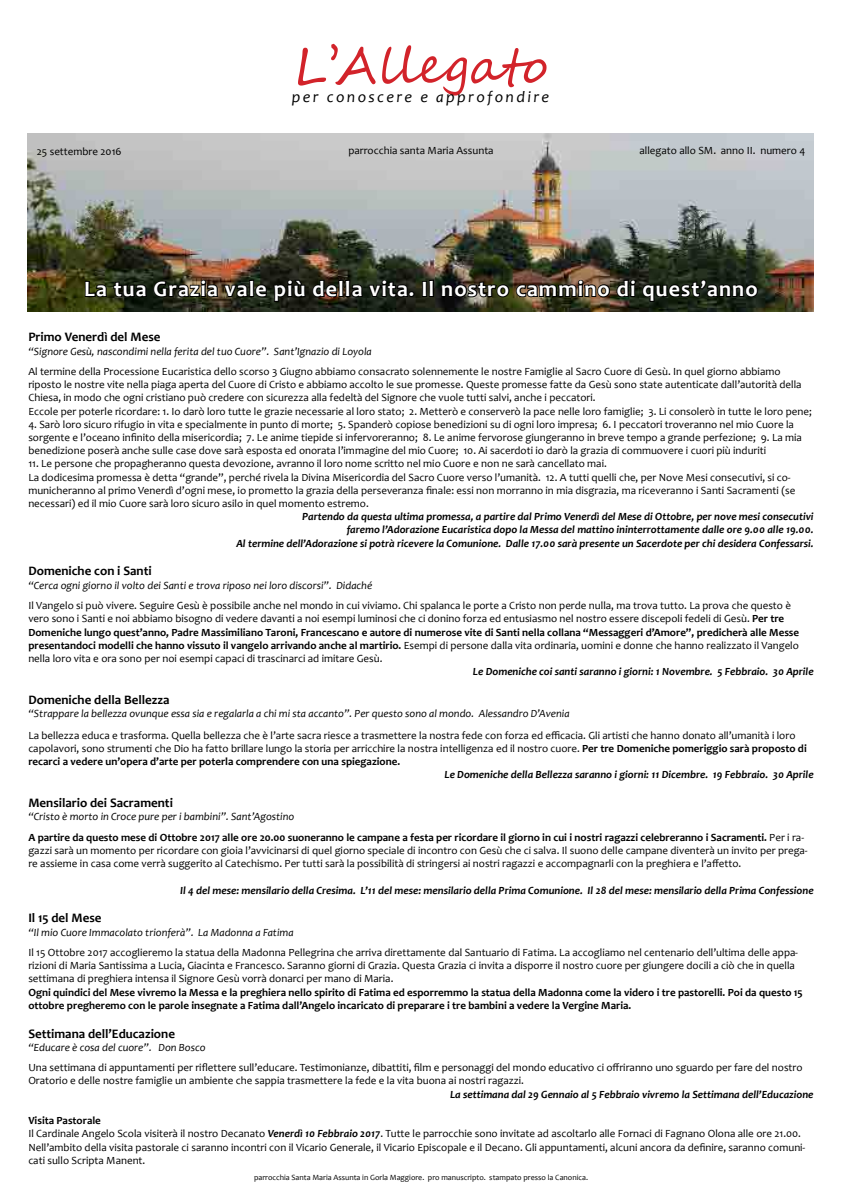
<style>
.page{position:relative;width:842px;height:1191px;background:#fff}
.page>*{position:absolute;margin:0;border:0;box-sizing:border-box;transform-origin:0 0}
.t1{font:50px "Segoe Script";letter-spacing:.01em;color:#d2232a}
.t2{font:700 22px "Candara";letter-spacing:.05em;color:#fff}
.t3{font:italic 16px "Candara";letter-spacing:.15em;color:#000}
.t4{font:700 13px "Candara";color:#000}
.t5{font:11px/13.2px "Candara";color:#000}
.t6{font:italic 700 11px/13.2px "Candara";color:#000;text-align:right}
.t7{font:700 11px/20.4px "Candara";color:#000}
.t8{font:italic 11px "Candara";color:#000}
.t9{font:8px "Candara";color:#000}
.s1{font-weight:700}
.s2{font-weight:400;font-style:italic}
.s3{font-weight:400}
.s4{font-weight:700;font-style:italic}
</style>
<div class="page">
<img style="left:28px;top:133px;width:785px;height:179px">
<img style="left:84px;top:278px;width:675px;height:25px">
<h1 class="t1" style="left:293px;top:25px;width:256px">L’Allegato</h1>
<h3 class="t3" style="left:292px;top:87px;width:259px">per conoscere e approfondire</h3>
<p class="t5" style="left:348px;top:144px;width:147px">parrocchia santa Maria Assunta</p>
<p class="t5" style="left:37px;top:144px;width:86px">25 settembre 2016</p>
<p class="t5" style="left:639px;top:144px;width:167px">allegato allo SM. anno II. numero 4</p>
<h2 class="t2" style="left:84px;top:275px;width:675px">La tua Grazia vale più della vita. Il nostro cammino di quest’anno</h2>
<p class="t4" style="left:28px;top:329px;width:134px">Primo Venerdì del Mese</p>
<p class="t8" style="left:28px;top:344px;width:345px">“Signore Gesù, nascondimi nella ferita del tuo Cuore”. Sant’Ignazio di Loyola</p>
<p class="t5" style="left:28px;top:365px;width:785px">Al termine della Processione Eucaristica dello scorso 3 Giugno abbiamo consacrato solennemente le nostre Famiglie al Sacro Cuore di Gesù. In quel giorno abbiamo riposto le nostre vite nella piaga aperta del Cuore di Cristo e abbiamo accolto le sue promesse. Queste promesse fatte da Gesù sono state autenticate dall’autorità della Chiesa, in modo che ogni cristiano può credere con sicurezza alla fedeltà del Signore che vuole tutti salvi, anche i peccatori.<br>Eccole per poterle ricordare: 1. Io darò loro tutte le grazie necessarie al loro stato; 2. Metterò e conserverò la pace nelle loro famiglie; 3. Li consolerò in tutte le loro pene;</p>
<p class="t5" style="left:28px;top:417px;width:775px">4. Sarò loro sicuro rifugio in vita e specialmente in punto di morte; 5. Spanderò copiose benedizioni su di ogni loro impresa; 6. I peccatori troveranno nel mio Cuore la sorgente e l’oceano infinito della misericordia; 7. Le anime tiepide si infervoreranno; 8. Le anime fervorose giungeranno in breve tempo a grande perfezione; 9. La mia benedizione poserà anche sulle case dove sarà esposta ed onorata l’immagine del mio Cuore; 10. Ai sacerdoti io darò la grazia di commuovere i cuori più induriti</p>
<p class="t5" style="left:28px;top:457px;width:769px">11. Le persone che propagheranno questa devozione, avranno il loro nome scritto nel mio Cuore e non ne sarà cancellato mai.<br>La dodicesima promessa è detta “grande”, perché rivela la Divina Misericordia del Sacro Cuore verso l’umanità. 12. A tutti quelli che, per Nove Mesi consecutivi, si co&shy;municheranno al primo Venerdì d’ogni mese, io prometto la grazia della perseveranza finale: essi non morranno in mia disgrazia, ma riceveranno i Santi Sacramenti (se necessari) ed il mio Cuore sarà loro sicuro asilo in quel momento estremo.</p>
<p class="t6" style="left:236px;top:510px;width:579px">Partendo da questa ultima promessa, a partire dal Primo Venerdì del Mese di Ottobre, per nove mesi consecutivi<br>faremo l’Adorazione Eucaristica dopo la Messa del mattino ininterrottamente dalle ore 9.00 alle 19.00.<br>Al termine dell’Adorazione si potrà ricevere la Comunione. Dalle 17.00 sarà presente un Sacerdote per chi desidera Confessarsi.</p>
<p class="t4" style="left:28px;top:563px;width:125px">Domeniche con i Santi</p>
<p class="t8" style="left:28px;top:578px;width:345px">“Cerca ogni giorno il volto dei Santi e trova riposo nei loro discorsi”. Didaché</p>
<p class="t5" style="left:28px;top:599px;width:772px">Il Vangelo si può vivere. Seguire Gesù è possibile anche nel mondo in cui viviamo. Chi spalanca le porte a Cristo non perde nulla, ma trova tutto. La prova che questo è vero sono i Santi e noi abbiamo bisogno di vedere davanti a noi esempi luminosi che ci donino forza ed entusiasmo nel nostro essere discepoli fedeli di Gesù. <span class="s1">Per tre Domeniche lungo quest’anno, Padre Massimiliano Taroni, Francescano e autore di numerose vite di Santi nella collana “Messaggeri d’Amore”, predicherà alle Messe presentandoci modelli che hanno vissuto il vangelo arrivando anche al martirio.</span> Esempi di persone dalla vita ordinaria, uomini e donne che hanno realizzato il Vangelo nella loro vita e ora sono per noi esempi capaci di trascinarci ad imitare Gesù.</p>
<p class="t6" style="left:473px;top:665px;width:342px">Le Domeniche coi santi saranno i giorni: 1 Novembre. 5 Febbraio. 30 Aprile</p>
<p class="t4" style="left:28px;top:691px;width:143px">Domeniche della Bellezza</p>
<p class="t8" style="left:28px;top:706px;width:543px">“Strappare la bellezza ovunque essa sia e regalarla a chi mi sta accanto”. Per questo sono al mondo. Alessandro D’Avenia</p>
<p class="t5" style="left:28px;top:728px;width:780px">La bellezza educa e trasforma. Quella bellezza che è l’arte sacra riesce a trasmettere la nostra fede con forza ed efficacia. Gli artisti che hanno donato all’umanità i loro capolavori, sono strumenti che Dio ha fatto brillare lungo la storia per arricchire la nostra intelligenza ed il nostro cuore. <span class="s1">Per tre Domeniche pomeriggio sarà proposto di recarci a vedere un’opera d’arte per poterla comprendere con una spiegazione.</span></p>
<p class="t6" style="left:444px;top:768px;width:371px">Le Domeniche della Bellezza saranno i giorni: 11 Dicembre. 19 Febbraio. 30 Aprile</p>
<p class="t4" style="left:28px;top:795px;width:146px">Mensilario dei Sacramenti</p>
<p class="t7" style="left:28px;top:806px;width:777px"><span class="s2">“Cristo è morto in Croce pure per i bambini”. Sant’Agostino<br></span>A partire da questo mese di Ottobre 2017 alle ore 20.00 suoneranno le campane a festa per ricordare il giorno in cui i nostri ragazzi celebreranno i Sacramenti. <span class="s3">Per i ra-</span></p>
<p class="t5" style="left:28px;top:843px;width:781px">gazzi sarà un momento per ricordare con gioia l’avvicinarsi di quel giorno speciale di incontro con Gesù che ci salva. Il suono delle campane diventerà un invito per prega&shy;re assieme in casa come verrà suggerito al Catechismo. Per tutti sarà la possibilità di stringersi ai nostri ragazzi e accompagnarli con la preghiera e l’affetto.</p>
<p class="t6" style="left:180px;top:883px;width:635px">Il 4 del mese: mensilario della Cresima. L’11 del mese: mensilario della Prima Comunione. Il 28 del mese: mensilario della Prima Confessione</p>
<p class="t4" style="left:28px;top:910px;width:75px">Il 15 del Mese</p>
<p class="t8" style="left:28px;top:925px;width:267px">“Il mio Cuore Immacolato trionferà”. La Madonna a Fatima</p>
<p class="t5" style="left:28px;top:945px;width:771px">Il 15 Ottobre 2017 accoglieremo la statua della Madonna Pellegrina che arriva direttamente dal Santuario di Fatima. La accogliamo nel centenario dell’ultima delle appa&shy;rizioni di Maria Santissima a Lucia, Giacinta e Francesco. Saranno giorni di Grazia. Questa Grazia ci invita a disporre il nostro cuore per giungere docili a ciò che in quella settimana di preghiera intensa il Signore Gesù vorrà donarci per mano di Maria.</p>
<p class="t7" style="left:28px;top:985px;width:776px;line-height:13.2px">Ogni quindici del Mese vivremo la Messa e la preghiera nello spirito di Fatima ed esporremmo la statua della Madonna come la videro i tre pastorelli. Poi da questo 15 ottobre pregheremo con le parole insegnate a Fatima dall’Angelo incaricato di preparare i tre bambini a vedere la Vergine Maria.</p>
<p class="t4" style="left:28px;top:1025px;width:148px">Settimana dell’Educazione</p>
<p class="t8" style="left:28px;top:1040px;width:179px">“Educare è cosa del cuore”. Don Bosco</p>
<p class="t5" style="left:28px;top:1061px;width:776px">Una settimana di appuntamenti per riflettere sull’educare. Testimonianze, dibattiti, film e personaggi del mondo educativo ci offriranno uno sguardo per fare del nostro<br>Oratorio e delle nostre famiglie un ambiente che sappia trasmettere la fede e la vita buona ai nostri ragazzi.</p>
<p class="t6" style="left:450px;top:1087px;width:365px">La settimana dal 29 Gennaio al 5 Febbraio vivremo la Settimana dell’Educazione</p>
<p class="t5" style="left:28px;top:1113px;width:778px"><span class="s1">Visita Pastorale<br></span>Il Cardinale Angelo Scola visiterà il nostro Decanato <span class="s4">Venerdì 10 Febbraio 2017</span>. Tutte le parrocchie sono invitate ad ascoltarlo alle Fornaci di Fagnano Olona alle ore 21.00.<br>Nell’ambito della visita pastorale ci saranno incontri con il Vicario Generale, il Vicario Episcopale e il Decano. Gli appuntamenti, alcuni ancora da definire, saranno comuni&shy;cati sullo Scripta Manent.</p>
<p class="t9" style="left:254px;top:1171px;width:335px">parrocchia Santa Maria Assunta in Gorla Maggiore. pro manuscripto. stampato presso la Canonica.</p>
</div>
